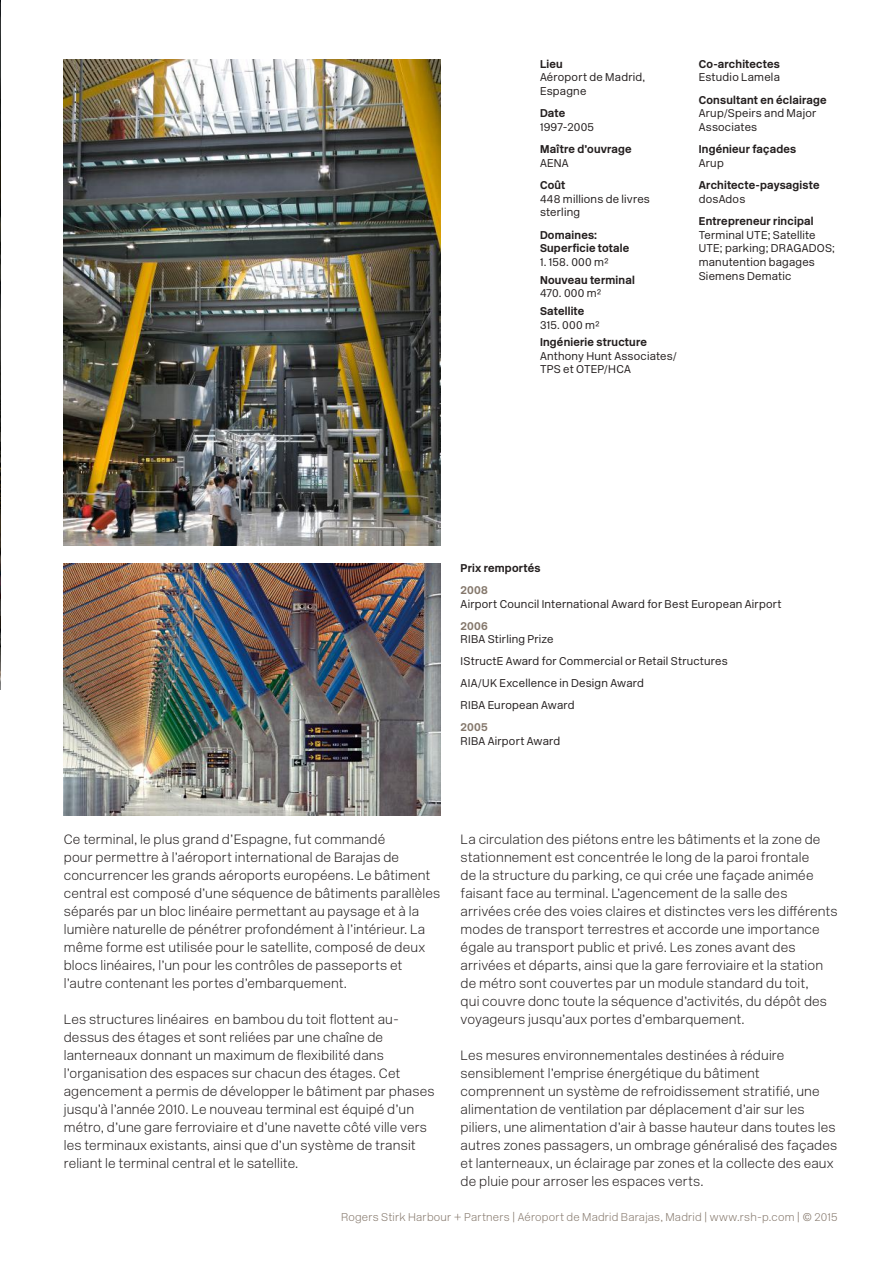
<style>
.page{position:relative;width:893px;height:1263px;background:#fff}
.page>*{position:absolute;margin:0;border:0;box-sizing:border-box;transform-origin:0 0}
.t1{font:13.5px/18px "New Rail Alphabet White";letter-spacing:.01em;color:#241f1f}
.t2{font:300 11.25px/13.5px "New Rail Alphabet";letter-spacing:.02em;color:#241f1f}
.t3{font:700 11.25px/13.5px "New Rail Alphabet";letter-spacing:.02em;color:#241f1f}
.t4{font:11.25px "New Rail Alphabet White";letter-spacing:.02em;color:#84776b}
.t5{font:700 11.25px "New Rail Alphabet";letter-spacing:.02em;color:#84776b}
</style>
<div class="page">
<img style="left:64px;top:60px;width:377px;height:486px">
<img style="left:64px;top:564px;width:377px;height:252px">
<img style="left:0;top:1px;width:1px;height:689px">
<p class="t3" style="left:540px;top:57px;width:24px">Lieu</p>
<p class="t2" style="left:540px;top:71px;width:107px">Aéroport de Madrid,<br>Espagne</p>
<p class="t3" style="left:540px;top:107px;width:27px">Date</p>
<p class="t2" style="left:540px;top:120px;width:56px">1997-2005</p>
<p class="t3" style="left:540px;top:143px;width:93px">Maître d’ouvrage</p>
<p class="t2" style="left:540px;top:156px;width:30px">AENA</p>
<p class="t3" style="left:540px;top:179px;width:27px">Coût</p>
<p class="t2" style="left:540px;top:192px;width:111px">448 millions de livres sterling</p>
<p class="t3" style="left:540px;top:228px;width:91px">Domaines:<br>Superficie totale</p>
<p class="t2" style="left:540px;top:255px;width:70px">1. 158. 000 m²</p>
<p class="t3" style="left:540px;top:273px;width:96px">Nouveau terminal</p>
<p class="t2" style="left:540px;top:286px;width:63px">470. 000 m²</p>
<p class="t3" style="left:540px;top:304px;width:46px">Satellite</p>
<p class="t2" style="left:540px;top:318px;width:61px">315. 000 m²</p>
<p class="t3" style="left:540px;top:336px;width:108px">Ingénierie structure</p>
<p class="t2" style="left:540px;top:349px;width:138px">Anthony Hunt Associates/<br>TPS et OTEP/HCA</p>
<p class="t3" style="left:699px;top:57px;width:83px">Co-architectes</p>
<p class="t2" style="left:699px;top:71px;width:83px">Estudio Lamela</p>
<p class="t3" style="left:699px;top:93px;width:129px">Consultant en éclairage</p>
<p class="t2" style="left:699px;top:107px;width:119px">Arup/Speirs and Major<br>Associates</p>
<p class="t3" style="left:699px;top:143px;width:99px">Ingénieur façades</p>
<p class="t2" style="left:699px;top:156px;width:27px">Arup</p>
<p class="t3" style="left:699px;top:179px;width:122px">Architecte-paysagiste</p>
<p class="t2" style="left:699px;top:192px;width:48px">dosAdos</p>
<p class="t3" style="left:699px;top:215px;width:116px">Entrepreneur rincipal</p>
<p class="t2" style="left:699px;top:228px;width:138px">Terminal UTE; Satellite<br>UTE; parking; DRAGADOS; manutention bagages<br>Siemens Dematic</p>
<p class="t3" style="left:461px;top:561px;width:81px">Prix remportés</p>
<p class="t5" style="left:461px;top:582px;width:29px">2008</p>
<p class="t2" style="left:461px;top:597px;width:322px">Airport Council International Award for Best European Airport</p>
<p class="t5" style="left:461px;top:618px;width:29px">2006</p>
<p class="t2" style="left:461px;top:628px;width:269px;line-height:22px">RIBA Stirling Prize<br>IStructE Award for Commercial or Retail Structures<br>AIA/UK Excellence in Design Award<br>RIBA European Award</p>
<p class="t5" style="left:461px;top:720px;width:29px">2005</p>
<p class="t2" style="left:461px;top:734px;width:101px">RIBA Airport Award</p>
<p class="t1" style="left:64px;top:830px;width:378px">Ce terminal, le plus grand d’Espagne, fut commandé<br>pour permettre à l’aéroport international de Barajas de concurrencer les grands aéroports européens. Le bâtiment central est composé d’une séquence de bâtiments parallèles séparés par un bloc linéaire permettant au paysage et à la lumière naturelle de pénétrer profondément à l’intérieur. La même forme est utilisée pour le satellite, composé de deux blocs linéaires, l’un pour les contrôles de passeports et l’autre contenant les portes d’embarquement.</p>
<p class="t1" style="left:64px;top:1010px;width:372px">Les structures linéaires en bambou du toit flottent au&shy;dessus des étages et sont reliées par une chaîne de lanterneaux donnant un maximum de flexibilité dans l’organisation des espaces sur chacun des étages. Cet agencement a permis de développer le bâtiment par phases jusqu’à l’année 2010. Le nouveau terminal est équipé d’un métro, d’une gare ferroviaire et d’une navette côté ville vers les terminaux existants, ainsi que d’un système de transit reliant le terminal central et le satellite.</p>
<p class="t1" style="left:461px;top:830px;width:379px">La circulation des piétons entre les bâtiments et la zone de stationnement est concentrée le long de la paroi frontale<br>de la structure du parking, ce qui crée une façade animée faisant face au terminal. L’agencement de la salle des arrivées crée des voies claires et distinctes vers les différents modes de transport terrestres et accorde une importance égale au transport public et privé. Les zones avant des arrivées et départs, ainsi que la gare ferroviaire et la station de métro sont couvertes par un module standard du toit,<br>qui couvre donc toute la séquence d’activités, du dépôt des voyageurs jusqu’aux portes d’embarquement.</p>
<p class="t1" style="left:461px;top:1046px;width:378px">Les mesures environnementales destinées à réduire sensiblement l’emprise énergétique du bâtiment comprennent un système de refroidissement stratifié, une alimentation de ventilation par déplacement d’air sur les piliers, une alimentation d’air à basse hauteur dans toutes les autres zones passagers, un ombrage généralisé des façades et lanterneaux, un éclairage par zones et la collecte des eaux de pluie pour arroser les espaces verts.</p>
<p class="t4" style="left:341px;top:1209px;width:498px">Rogers Stirk Harbour + Partners | Aéroport de Madrid Barajas, Madrid | www.rsh-p.com | © 2015</p>
</div>
